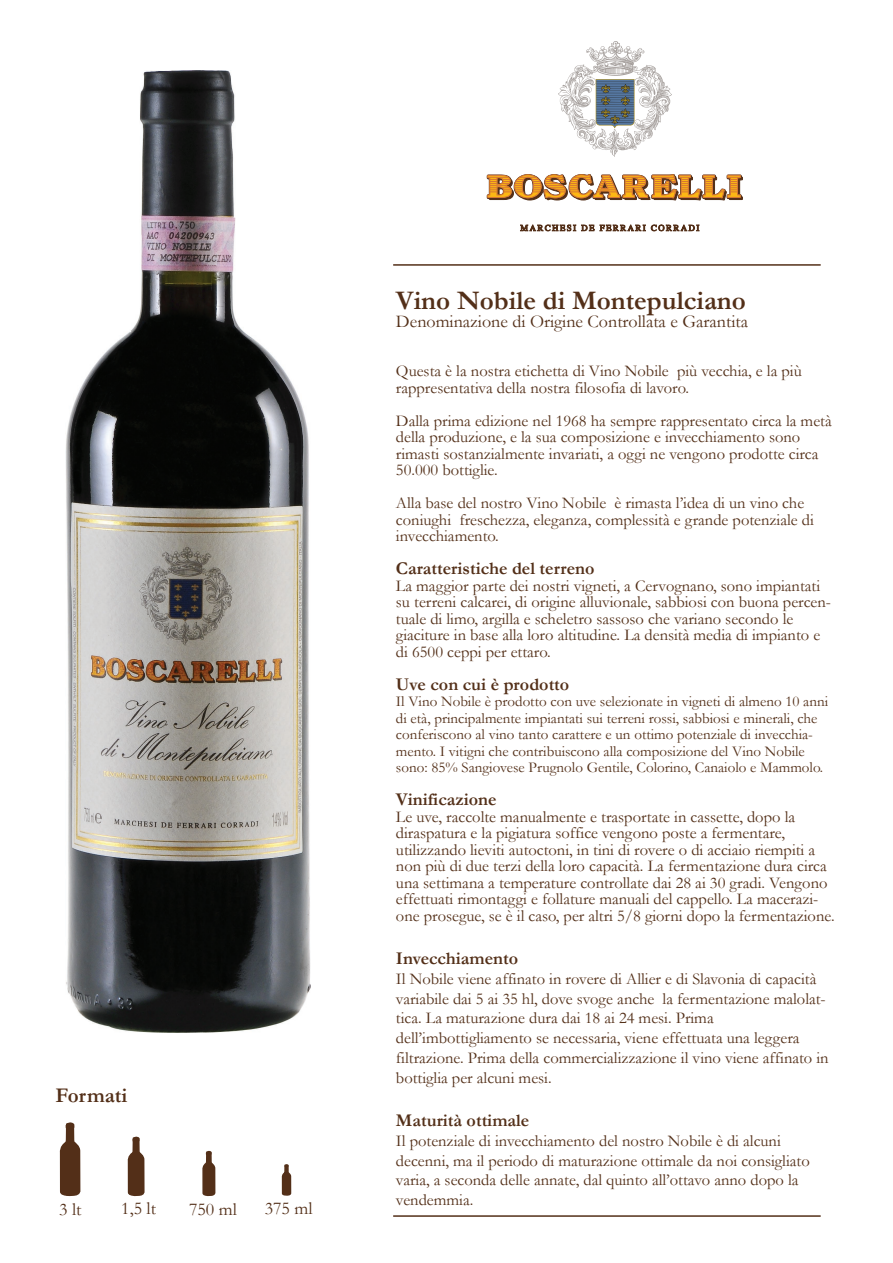
<style>
.page{position:relative;width:893px;height:1263px;background:#fff}
.page>*{position:absolute;margin:0;border:0;box-sizing:border-box;transform-origin:0 0}
.t1{font:700 27px "Garamond";color:#532f18}
.t2{font:700 21px "Garamond";color:#532f18}
.t3{font:700 18px "Garamond";color:#532f18}
.t4{font:18px "Garamond";color:#532f18}
.t5{font:16.5px/16.5px "Garamond";color:#532f18}
.t6{font:15px/16.5px "Garamond";color:#532f18}
</style>
<div class="page">
<img style="left:66px;top:71px;width:245px;height:962px">
<svg style="left:59px;top:1122px;width:22px;height:75px"></svg>
<svg style="left:127px;top:1136px;width:18px;height:61px"></svg>
<svg style="left:202px;top:1151px;width:14px;height:46px"></svg>
<svg style="left:281px;top:1164px;width:11px;height:32px"></svg>
<hr style="left:393px;top:264px;width:428px;height:2px;background:#532f18">
<hr style="left:393px;top:1215px;width:428px;height:2px;background:#532f18">
<svg style="left:520px;top:225px;width:74px;height:6px"></svg>
<svg style="left:600px;top:225px;width:99px;height:6px"></svg>
<img style="left:559px;top:42px;width:112px;height:115px">
<svg style="left:486px;top:174px;width:257px;height:27px"></svg>
<p class="t2" style="left:56px;top:1081px;width:73px">Formati</p>
<p class="t4" style="left:59px;top:1197px;width:24px">3 lt</p>
<p class="t4" style="left:121px;top:1196px;width:36px">1,5 lt</p>
<p class="t4" style="left:189px;top:1197px;width:49px">750 ml</p>
<p class="t4" style="left:265px;top:1196px;width:49px">375 ml</p>
<h1 class="t1" style="left:396px;top:282px;width:351px">Vino Nobile di Montepulciano</h1>
<p class="t4" style="left:396px;top:309px;width:354px">Denominazione di Origine Controllata e Garantita</p>
<p class="t5" style="left:396px;top:362px;width:407px">Questa è la nostra etichetta di Vino Nobile più vecchia, e la più rappresentativa della nostra filosofia di lavoro.</p>
<p class="t5" style="left:396px;top:412px;width:437px">Dalla prima edizione nel 1968 ha sempre rappresentato circa la metà della produzione, e la sua composizione e invecchiamento sono rimasti sostanzialmente invariati, a oggi ne vengono prodotte circa 50.000 bottiglie.</p>
<p class="t5" style="left:396px;top:494px;width:419px">Alla base del nostro Vino Nobile è rimasta l’idea di un vino che coniughi freschezza, eleganza, complessità e grande potenziale di invecchiamento.</p>
<p class="t3" style="left:396px;top:556px;width:200px">Caratteristiche del terreno</p>
<p class="t5" style="left:396px;top:577px;width:437px">La maggior parte dei nostri vigneti, a Cervognano, sono impiantati su terreni calcarei, di origine alluvionale, sabbiosi con buona percen&shy;tuale di limo, argilla e scheletro sassoso che variano secondo le giaciture in base alla loro altitudine. La densità media di impianto e di 6500 ceppi per ettaro.</p>
<p class="t3" style="left:396px;top:672px;width:175px">Uve con cui è prodotto</p>
<p class="t6" style="left:396px;top:693px;width:434px">Il Vino Nobile è prodotto con uve selezionate in vigneti di almeno 10 anni di età, principalmente impiantati sui terreni rossi, sabbiosi e minerali, che conferiscono al vino tanto carattere e un ottimo potenziale di invecchia&shy;mento. I vitigni che contribuiscono alla composizione del Vino Nobile sono: 85% Sangiovese Prugnolo Gentile, Colorino, Canaiolo e Mammolo.</p>
<p class="t3" style="left:396px;top:787px;width:102px">Vinificazione</p>
<p class="t5" style="left:396px;top:808px;width:440px">Le uve, raccolte manualmente e trasportate in cassette, dopo la diraspatura e la pigiatura soffice vengono poste a fermentare, utilizzando lieviti autoctoni, in tini di rovere o di acciaio riempiti a non più di due terzi della loro capacità. La fermentazione dura circa una settimana a temperature controllate dai 28 ai 30 gradi. Vengono effettuati rimontaggi e follature manuali del cappello. La macerazi&shy;one prosegue, se è il caso, per altri 5/8 giorni dopo la fermentazione.</p>
<p class="t3" style="left:396px;top:946px;width:124px">Invecchiamento</p>
<p class="t5" style="left:396px;top:968px;width:434px;line-height:19.8px">Il Nobile viene affinato in rovere di Allier e di Slavonia di capacità variabile dai 5 ai 35 hl, dove svoge anche la fermentazione malolat&shy;tica. La maturazione dura dai 18 ai 24 mesi. Prima dell’imbottigliamento se necessaria, viene effettuata una leggera filtrazione. Prima della commercializzazione il vino viene affinato in bottiglia per alcuni mesi.</p>
<p class="t3" style="left:396px;top:1108px;width:135px">Maturità ottimale</p>
<p class="t5" style="left:396px;top:1130px;width:415px;line-height:19.8px">Il potenziale di invecchiamento del nostro Nobile è di alcuni decenni, ma il periodo di maturazione ottimale da noi consigliato varia, a seconda delle annate, dal quinto all’ottavo anno dopo la vendemmia.</p>
</div>
